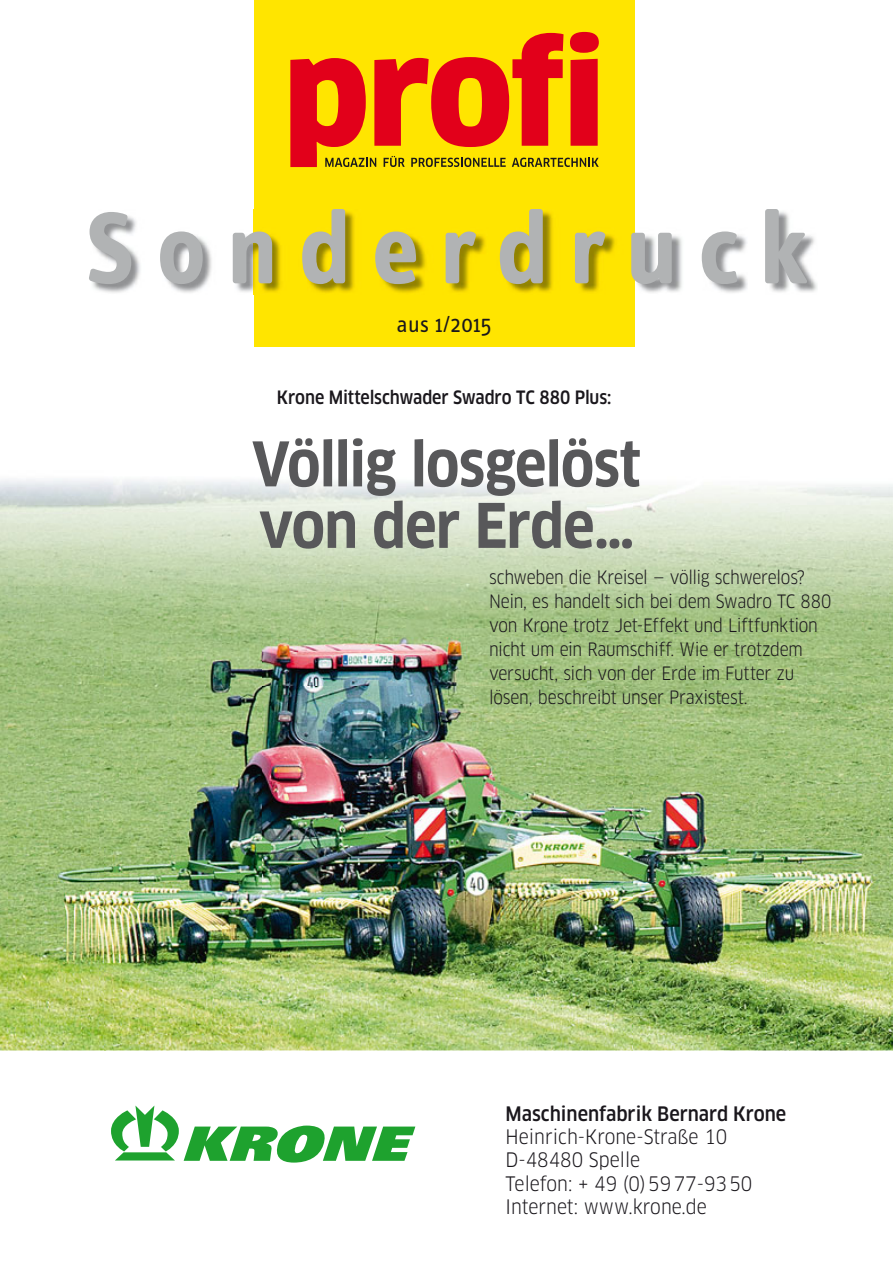
<style>
.page{position:relative;width:893px;height:1263px;background:#fff}
.page>*{position:absolute;margin:0;border:0;box-sizing:border-box;transform-origin:0 0}
.t1{font:700 105px "Info Text";letter-spacing:.19em;color:#b1b3b4}
.t2{font:700 condensed 60px/61.5px "Clan OT";letter-spacing:-.015em;color:#58585a}
.t3{font:24px "Info Text";color:#1a171c}
.t4{font:condensed 19.5px/23.4px "Clan OT";color:#1a171c}
.t5{font:500 condensed 19.5px "Clan OT";color:#1a171c}
.t6{font:condensed 18px/24px "Clan OT";letter-spacing:-.015em;color:#1a171c}
.t7{font:500 condensed 18px "Clan OT";letter-spacing:-.01em;color:#1a171c}
</style>
<div class="page">
<img style="left:0;top:479px;width:105px;height:571px">
<img style="left:790px;top:484px;width:102px;height:566px">
<img style="left:105px;top:294px;width:157px;height:756px">
<img style="left:632px;top:294px;width:158px;height:756px">
<img style="left:262px;top:481px;width:370px;height:569px">
<div style="left:254px;top:0;width:380px;height:347px;background:#ffe500"></div>
<img style="left:92px;top:210px;width:725px;height:84px">
<img style="left:254px;top:210px;width:380px;height:84px">
<svg style="left:570px;top:32px;width:29px;height:21px"></svg>
<svg style="left:290px;top:33px;width:308px;height:134px"></svg>
<svg style="left:111px;top:1106px;width:304px;height:57px"></svg>
<h1 class="t1" style="left:85px;top:208px;width:725px">Sonderdruck</h1>
<h3 class="t3" style="left:396px;top:315px;width:97px">aus 1/2015</h3>
<p class="t7" style="left:277px;top:390px;width:336px">Krone Mittelschwader Swadro TC 880 Plus:</p>
<h2 class="t2" style="left:252px;top:435px;width:390px">Völlig losgelöst von der Erde…</h2>
<p class="t6" style="left:489px;top:566px;width:344px">schweben die Kreisel — völlig schwerelos?<br>Nein, es handelt sich bei dem Swadro TC 880 von Krone trotz Jet-Effekt und Liftfunktion nicht um ein Raumschiff. Wie er trotzdem versucht, sich von der Erde im Futter zu lösen, beschreibt unser Praxistest.</p>
<p class="t5" style="left:505px;top:1105px;width:282px">Maschinenfabrik Bernard Krone</p>
<p class="t4" style="left:505px;top:1126px;width:248px">Heinrich-Krone-Straße 10<br>D-48480 Spelle<br>Telefon: + 49 (0) 59 77-93 50<br>Internet: www.krone.de</p>
</div>
